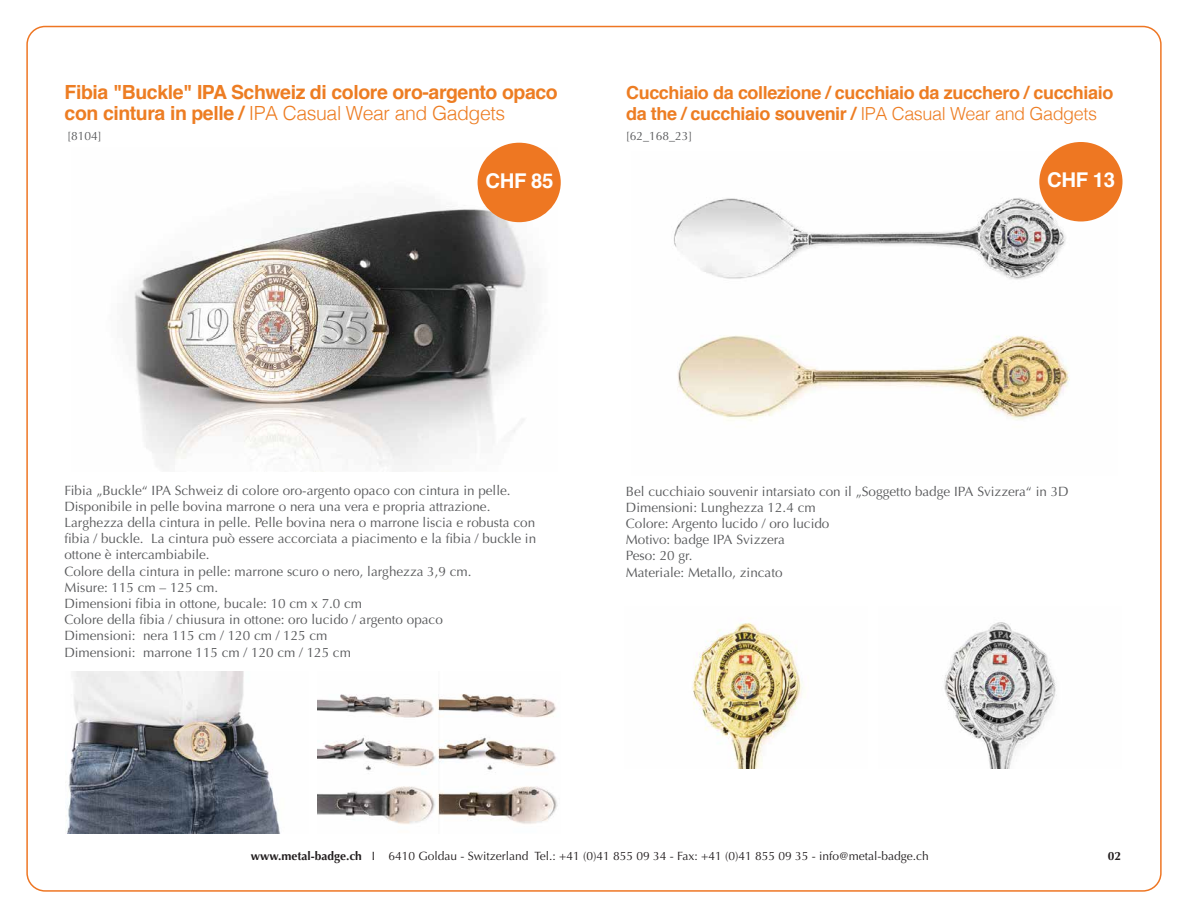
<style>
.page{position:relative;width:1188px;height:918px;background:#fff}
.page>*{position:absolute;margin:0;border:0;box-sizing:border-box;transform-origin:0 0}
.t1{font:700 20.4px "Helvetica";letter-spacing:-.02em;color:#fff}
.t2{font:700 19.5px/21px "Helvetica";letter-spacing:-.02em;color:#ed7d23}
.t3{font:700 18px/21px "Helvetica";letter-spacing:-.02em;color:#ed7d23}
.t4{font:13.5px/16.2px "Optima";color:#58595b}
.t5{font:12px "Optima";color:#231f20}
.t6{font:12px "Optima";color:#58595b}
.t7{font:700 12px "Optima";color:#231f20}
.s1{font-weight:300}
.s2{font-weight:700}
</style>
<div class="page">
<img style="left:674px;top:157px;width:442px;height:264px">
<img style="left:134px;top:147px;width:423px;height:321px">
<div style="left:478px;top:143px;width:83px;height:79px;background:#e72;border-radius:50%"></div>
<div style="left:1039px;top:142px;width:84px;height:79px;background:#e72;border-radius:50%"></div>
<img style="left:67px;top:671px;width:213px;height:162px">
<img style="left:318px;top:694px;width:240px;height:130px">
<img style="left:692px;top:618px;width:110px;height:151px">
<img style="left:944px;top:622px;width:113px;height:147px">
<h2 class="t2" style="left:65px;top:82px;width:495px">Fibia "Buckle" IPA Schweiz di colore oro-argento opaco con cintura in pelle / <span class="s1">IPA Casual Wear and Gadgets</span></h2>
<p class="t6" style="left:67px;top:129px;width:36px">[8104]</p>
<h1 class="t1" style="left:486px;top:165px;width:69px">CHF 85</h1>
<h3 class="t3" style="left:626px;top:83px;width:489px">Cucchiaio da collezione / cucchiaio da zucchero / cucchiaio da the / cucchiaio souvenir / <span class="s1">IPA Casual Wear and Gadgets</span></h3>
<p class="t6" style="left:626px;top:129px;width:68px">[62_168_23]</p>
<h1 class="t1" style="left:1047px;top:164px;width:69px">CHF 13</h1>
<p class="t4" style="left:64px;top:482px;width:473px">Fibia „Buckle“ IPA Schweiz di colore oro-argento opaco con cintura in pelle.<br>Disponibile in pelle bovina marrone o nera una vera e propria attrazione.<br>Larghezza della cintura in pelle. Pelle bovina nera o marrone liscia e robusta con fibia / buckle. La cintura può essere accorciata a piacimento e la fibia / buckle in ottone è intercambiabile.<br>Colore della cintura in pelle: marrone scuro o nero, larghezza 3,9 cm.<br>Misure: 115 cm – 125 cm.<br>Dimensioni fibia in ottone, bucale: 10 cm x 7.0 cm<br>Colore della fibia / chiusura in ottone: oro lucido / argento opaco<br>Dimensioni: nera 115 cm / 120 cm / 125 cm<br>Dimensioni: marrone 115 cm / 120 cm / 125 cm</p>
<p class="t4" style="left:626px;top:483px;width:444px">Bel cucchiaio souvenir intarsiato con il „Soggetto badge IPA Svizzera“ in 3D Dimensioni: Lunghezza 12.4 cm<br>Colore: Argento lucido / oro lucido<br>Motivo: badge IPA Svizzera<br>Peso: 20 gr.<br>Materiale: Metallo, zincato</p>
<p class="t5" style="left:251px;top:849px;width:679px"><span class="s2">www.metal-badge.ch</span> I 6410 Goldau - Switzerland Tel.: +41 (0)41 855 09 34 - Fax: +41 (0)41 855 09 35 - info@metal-badge.ch</p>
<p class="t7" style="left:1108px;top:849px;width:15px">02</p>
</div>
